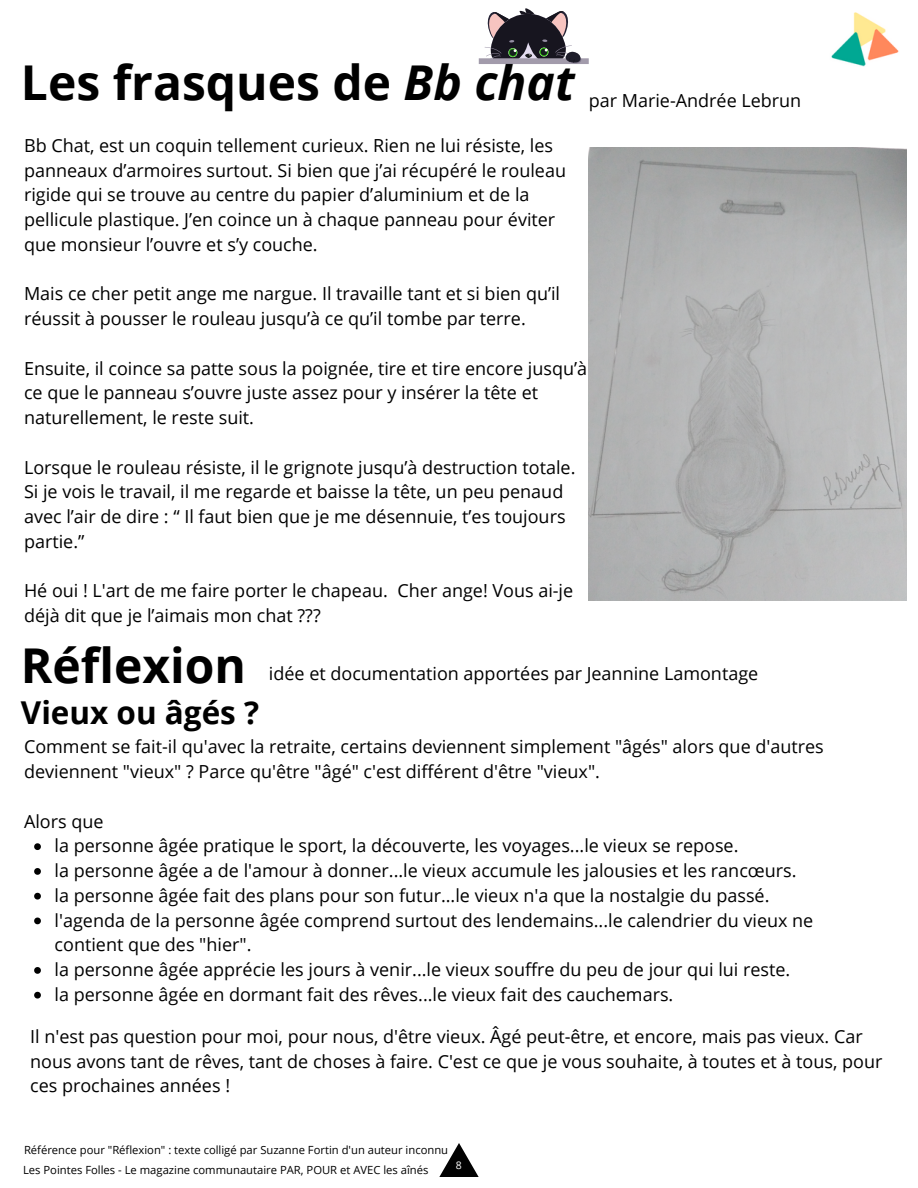
<style>
.page{position:relative;width:918px;height:1188px;background:#fff}
.page>*{position:absolute;margin:0;border:0;box-sizing:border-box;transform-origin:0 0}
.t1{font:700 48px "Open Sans";color:#000}
.t2{font:700 31.5px "Open Sans";color:#000}
.t3{font:18px/24.8px "Open Sans";color:#000}
.t4{font:11.25px "Open Sans";color:#000}
.t5{font:10.5px "Open Sans";color:#fff}
.s1{font-style:italic}
</style>
<div class="page">
<img style="left:831px;top:12px;width:68px;height:55px">
<svg style="left:439px;top:1143px;width:40px;height:34px"></svg>
<div style="left:479px;top:58px;width:110px;height:6px;background:#9c95a6"></div>
<svg style="left:484px;top:8px;width:97px;height:55px"></svg>
<img style="left:589px;top:147px;width:317px;height:454px">
<svg style="left:34px;top:843px;width:7px;height:7px"></svg>
<svg style="left:34px;top:868px;width:7px;height:7px"></svg>
<svg style="left:34px;top:893px;width:7px;height:7px"></svg>
<svg style="left:34px;top:918px;width:7px;height:6px"></svg>
<svg style="left:34px;top:967px;width:7px;height:7px"></svg>
<svg style="left:34px;top:992px;width:7px;height:7px"></svg>
<p class="t1" style="left:21px;top:49px;width:555px">Les frasques de <span class="s1">Bb chat</span></p>
<p class="t3" style="left:24px;top:132px;width:544px">Bb Chat, est un coquin tellement curieux. Rien ne lui résiste, les panneaux d’armoires surtout. Si bien que j’ai récupéré le rouleau rigide qui se trouve au centre du papier d’aluminium et de la pellicule plastique. J’en coince un à chaque panneau pour éviter que monsieur l’ouvre et s’y couche.</p>
<p class="t3" style="left:24px;top:281px;width:538px">Mais ce cher petit ange me nargue. Il travaille tant et si bien qu’il réussit à pousser le rouleau jusqu’à ce qu’il tombe par terre.</p>
<p class="t3" style="left:24px;top:355px;width:565px">Ensuite, il coince sa patte sous la poignée, tire et tire encore jusqu’à ce que le panneau s’ouvre juste assez pour y insérer la tête et naturellement, le reste suit.</p>
<p class="t3" style="left:24px;top:454px;width:553px">Lorsque le rouleau résiste, il le grignote jusqu’à destruction totale.<br>Si je vois le travail, il me regarde et baisse la tête, un peu penaud avec l’air de dire : “ Il faut bien que je me désennuie, t’es toujours partie.”</p>
<p class="t3" style="left:24px;top:578px;width:551px">Hé oui ! L'art de me faire porter le chapeau. Cher ange! Vous ai-je déjà dit que je l’aimais mon chat ???</p>
<p class="t3" style="left:589px;top:88px;width:214px">par Marie-Andrée Lebrun</p>
<p class="t1" style="left:21px;top:632px;width:227px">Réflexion</p>
<p class="t2" style="left:21px;top:691px;width:240px">Vieux ou âgés ?</p>
<p class="t3" style="left:269px;top:661px;width:491px">idée et documentation apportées par Jeannine Lamontage</p>
<p class="t3" style="left:24px;top:734px;width:801px">Comment se fait-il qu'avec la retraite, certains deviennent simplement "âgés" alors que d'autres deviennent "vieux" ? Parce qu'être "âgé" c'est différent d'être "vieux".</p>
<p class="t3" style="left:24px;top:808px;width:81px">Alors que</p>
<p class="t3" style="left:55px;top:833px;width:685px">la personne âgée pratique le sport, la découverte, les voyages...le vieux se repose.</p>
<p class="t3" style="left:55px;top:858px;width:743px">la personne âgée a de l'amour à donner...le vieux accumule les jalousies et les rancœurs.</p>
<p class="t3" style="left:55px;top:882px;width:716px">la personne âgée fait des plans pour son futur...le vieux n'a que la nostalgie du passé.</p>
<p class="t3" style="left:55px;top:907px;width:760px">l'agenda de la personne âgée comprend surtout des lendemains...le calendrier du vieux ne contient que des "hier".</p>
<p class="t3" style="left:55px;top:957px;width:737px">la personne âgée apprécie les jours à venir...le vieux souffre du peu de jour qui lui reste.</p>
<p class="t3" style="left:55px;top:981px;width:620px">la personne âgée en dormant fait des rêves...le vieux fait des cauchemars.</p>
<p class="t3" style="left:30px;top:1024px;width:854px">Il n'est pas question pour moi, pour nous, d'être vieux. Âgé peut-être, et encore, mais pas vieux. Car nous avons tant de rêves, tant de choses à faire. C'est ce que je vous souhaite, à toutes et à tous, pour ces prochaines années !</p>
<p class="t4" style="left:24px;top:1142px;width:426px">Référence pour "Réflexion" : texte colligé par Suzanne Fortin d'un auteur inconnu</p>
<p class="t4" style="left:23px;top:1162px;width:407px">Les Pointes Folles - Le magazine communautaire PAR, POUR et AVEC les aînés</p>
<p class="t5" style="left:456px;top:1158px;width:7px">8</p>
</div>
